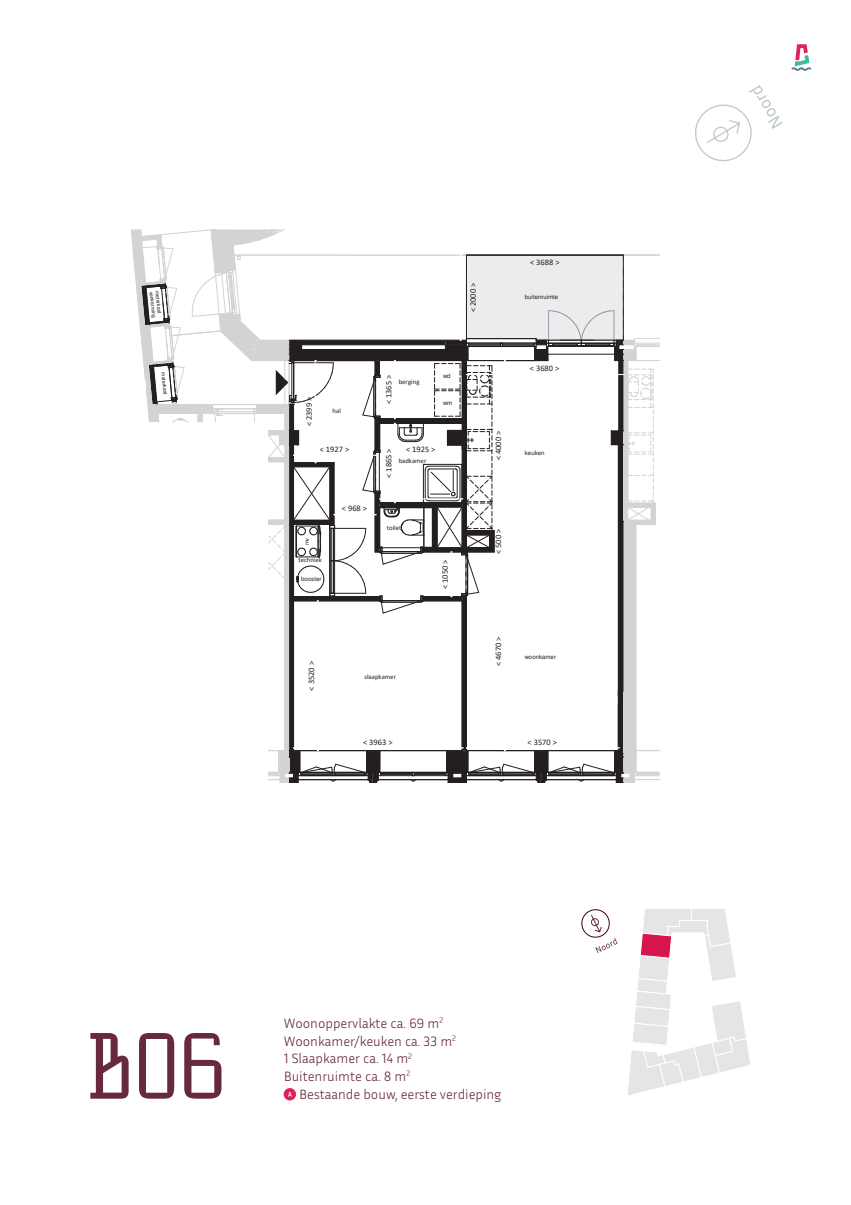
<style>
.page{position:relative;width:851px;height:1205px;background:#fff}
.page>*{position:absolute;margin:0;border:0;box-sizing:border-box;transform-origin:0 0}
.Woningtype_Bouwnumme{font:87.5px "Kelly Slab";color:#67293e}
.Woningtype_Opsomming{font:300 13.75px "Inria Sans";color:#67293e}
.t1{font:8.38px "Calibri";letter-spacing:.005em;color:#231f20}
.t2{font:6.75px "Calibri";color:#231f20}
.t3{font:6.12px "Helvetica";letter-spacing:.005em;color:#231f20}
.t4{font:6px "Calibri";color:#231f20}
.t5{font:5.25px/5.9px "Helvetica";color:#231f20}
</style>
<div class="page">
<svg style="left:791px;top:44px;width:20px;height:27px"></svg>
<svg style="left:283px;top:1088px;width:13px;height:12px"></svg>
<svg style="left:288px;top:1092px;width:4px;height:4px"></svg>
<svg style="left:628px;top:909px;width:122px;height:186px"></svg>
<svg style="left:131px;top:229px;width:528px;height:554px"></svg>
<svg style="left:581px;top:909px;width:36px;height:44px"></svg>
<svg style="left:695px;top:85px;width:87px;height:77px"></svg>
<p class="t1" style="left:530px;top:256px;width:31px">&lt; 3688 &gt;</p>
<p class="t5" style="left:160px;top:291px;width:28px;rotate:84deg">meterkast verwarming</p>
<p class="t1" style="left:467px;top:312px;width:31px;rotate:-90deg">&lt; 2000 &gt;</p>
<p class="t3" style="left:525px;top:294px;width:35px">buitenruimte</p>
<p class="t5" style="left:166px;top:372px;width:24px;rotate:84deg">meterkast</p>
<p class="t1" style="left:303px;top:426px;width:31px;rotate:-90deg">&lt; 2399 &gt;</p>
<p class="t2" style="left:332px;top:406px;width:10px">hal</p>
<p class="t1" style="left:320px;top:443px;width:31px">&lt; 1927 &gt;</p>
<p class="t4" style="left:302px;top:545px;width:9px;rotate:-90deg">mv</p>
<p class="t2" style="left:298px;top:555px;width:25px">techniek</p>
<p class="t3" style="left:301px;top:576px;width:22px">booster</p>
<p class="t1" style="left:342px;top:503px;width:27px">&lt; 968 &gt;</p>
<p class="t1" style="left:382px;top:404px;width:31px;rotate:-90deg">&lt; 1365 &gt;</p>
<p class="t2" style="left:398px;top:377px;width:22px">berging</p>
<p class="t3" style="left:443px;top:374px;width:9px">wd</p>
<p class="t3" style="left:443px;top:401px;width:11px">wm</p>
<p class="t1" style="left:406px;top:443px;width:31px">&lt; 1925 &gt;</p>
<p class="t1" style="left:382px;top:478px;width:31px;rotate:-90deg">&lt; 1865 &gt;</p>
<p class="t2" style="left:398px;top:456px;width:29px">badkamer</p>
<p class="t2" style="left:387px;top:523px;width:16px">toilet</p>
<p class="t1" style="left:439px;top:589px;width:31px;rotate:-90deg">&lt; 1050 &gt;</p>
<p class="t1" style="left:305px;top:690px;width:31px;rotate:-90deg">&lt; 3520 &gt;</p>
<p class="t2" style="left:364px;top:672px;width:33px">slaapkamer</p>
<p class="t1" style="left:530px;top:363px;width:31px">&lt; 3680 &gt;</p>
<p class="t1" style="left:492px;top:460px;width:31px;rotate:-90deg">&lt; 4000 &gt;</p>
<p class="t3" style="left:525px;top:450px;width:21px">keuken</p>
<p class="t1" style="left:492px;top:554px;width:27px;rotate:-90deg">&lt; 500 &gt;</p>
<p class="t1" style="left:492px;top:666px;width:31px;rotate:-90deg">&lt; 4670 &gt;</p>
<p class="t3" style="left:525px;top:655px;width:33px">woonkamer</p>
<p class="t1" style="left:363px;top:736px;width:31px">&lt; 3963 &gt;</p>
<p class="t1" style="left:527px;top:736px;width:31px">&lt; 3570 &gt;</p>
<p class="Woningtype_Bouwnumme" style="left:85px;top:1014px;width:142px">B06</p>
<p class="Woningtype_Opsomming" style="left:283px;top:1014px;width:161px">Woonoppervlakte ca. 69 m<sup>2</sup></p>
<p class="Woningtype_Opsomming" style="left:283px;top:1032px;width:174px">Woonkamer/keuken ca. 33 m<sup>2</sup></p>
<p class="Woningtype_Opsomming" style="left:283px;top:1049px;width:130px">1 Slaapkamer ca. 14 m<sup>2</sup></p>
<p class="Woningtype_Opsomming" style="left:283px;top:1067px;width:128px">Buitenruimte ca. 8 m<sup>2</sup></p>
<p class="Woningtype_Opsomming" style="left:299px;top:1085px;width:203px">Bestaande bouw, eerste verdieping</p>
</div>
